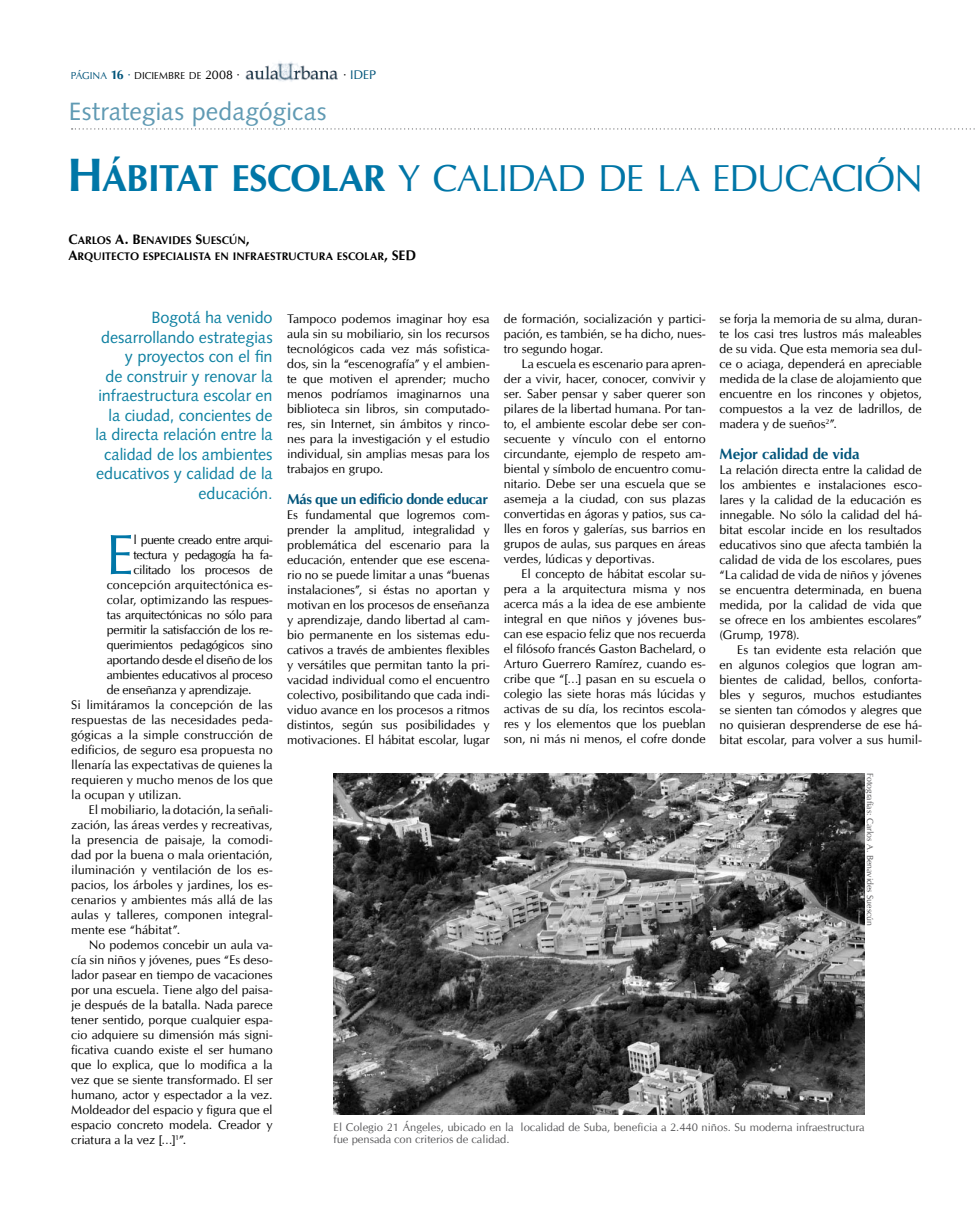
<style>
.page{position:relative;width:975px;height:1223px;background:#fff}
.page>*{position:absolute;margin:0;border:0;box-sizing:border-box;transform-origin:0 0}
.t1{font:56.25px "CG Omega";color:#0076a7}
.t2{font:37.5px "CG Omega SC800";letter-spacing:-.035em;color:#0076a7}
.t3{font:25px "Syntax";letter-spacing:.005em;color:#609ab3}
.t4{font:16.25px/19.5px "Syntax";letter-spacing:-.005em;color:#0d80a1;text-align:right}
.t5{font:700 15px "CG Omega";letter-spacing:-.01em;color:#00547a}
.t6{font:700 14.38px "CG Omega";letter-spacing:-.03em;color:#00547a}
.t7{font:12.5px/15px "CG Omega";color:#000;text-align:justify}
.t8{font:12.5px "CG Omega";letter-spacing:-.02em;color:#000}
.t9{font:12.5px "CG Omega";letter-spacing:-.025em;color:#000}
.t10{font:12.5px "CG Omega";letter-spacing:-.04em;color:#000}
.t11{font:12.5px "CG Omega SC800";color:#00547a}
.t12{font:11.25px/12.5px "CG Omega";color:#58585a}
.t13{font:11px/16.5px "CG Omega Bold SC800";color:#000}
.t14{font:10px "CG Omega SC800";letter-spacing:-.005em;color:#000}
.t15{font:8.75px "CG Omega";color:#58585a}
.s1{color:#00547a}
.s2{font-family:"CG Omega Bold SC800";font-size:12.5px;color:#00547a}
.s3{font-size:12.5px;color:#00547a}
.s4{font-size:12.5px}
.s5{color:#000}
.s6{font-family:"CG Omega Bold SC800";font-size:46.88px}
.s7{font-family:"CG Omega Bold SC800"}
.s8{font-size:13.75px}
</style>
<div class="page">
<svg style="left:72px;top:128px;width:903px;height:2px"></svg>
<img style="left:334px;top:773px;width:530px;height:341px">
<img style="left:245px;top:62px;width:92px;height:20px">
<p class="t14" style="left:71px;top:69px;width:171px"><span class="s1">PÁGI NA</span> <span class="s2">16</span> <span class="s3">·</span> DICIEMBRE DE <span class="s4">2008 ·</span></p>
<p class="t11" style="left:343px;top:67px;width:34px"><span class="s5">·</span> IDEP</p>
<h3 class="t3" style="left:69px;top:96px;width:259px">Estrategias pedagógicas</h3>
<h2 class="t2" style="left:67px;top:156px;width:857px"><span class="s6">H</span><span class="s7">ÁBITAT ESCOLAR</span> Y CALIDAD DE LA EDUCACIÓN</h2>
<p class="t13" style="left:68px;top:232px;width:332px"><span class="s8">C</span>ARLOS <span class="s8">A. B</span> ENAVIDES <span class="s8">S</span>UESCÚN<span class="s8">,<br>A</span>RQUITECTO ESPECIALISTA EN INFRAESTRUCTURA ESCOLAR<span class="s8">, SED</span></p>
<h3 class="t4" style="left:95px;top:308px;width:179px">Bogotá ha venido desarrollando estrategias y proyectos con el fin<br>de construir y renovar la infraestructura escolar en la ciudad, concientes de la directa relación entre la calidad de los ambientes educativos y calidad de la educación.</h3>
<h1 class="t1" style="left:107px;top:521px;width:30px">E</h1>
<p class="t10" style="left:134px;top:532px;width:140px">l puente creado entre arqui-</p>
<p class="t10" style="left:134px;top:547px;width:140px">tectura y pedagogía ha fa-</p>
<p class="t8" style="left:134px;top:562px;width:140px">cilitado los procesos de</p>
<p class="t7" style="left:107px;top:577px;width:167px">concepción arquitectónica es-</p>
<p class="t7" style="left:107px;top:592px;width:167px">colar, optimizando las respues-</p>
<p class="t9" style="left:107px;top:607px;width:167px">tas arquitectónicas no sólo para</p>
<p class="t8" style="left:107px;top:622px;width:167px">permitir la satisfacción de los re-</p>
<p class="t9" style="left:107px;top:637px;width:167px">querimientos pedagógicos sino</p>
<p class="t7" style="left:107px;top:652px;width:167px">aportando desde el diseño de los</p>
<p class="t8" style="left:107px;top:667px;width:167px">ambientes educativos al proceso</p>
<p class="t8" style="left:107px;top:682px;width:146px">de enseñanza y aprendizaje.</p>
<p class="t7" style="left:71px;top:697px;width:203px">Si limitáramos la concepción de las</p>
<p class="t7" style="left:71px;top:712px;width:203px">respuestas de las necesidades peda-</p>
<p class="t7" style="left:71px;top:727px;width:203px">gógicas a la simple construcción de</p>
<p class="t7" style="left:71px;top:742px;width:203px">edificios, de seguro esa propuesta no</p>
<p class="t7" style="left:71px;top:757px;width:203px">llenaría las expectativas de quienes la</p>
<p class="t7" style="left:71px;top:772px;width:203px">requieren y mucho menos de los que</p>
<p class="t7" style="left:71px;top:787px;width:112px">la ocupan y utilizan.</p>
<p class="t7" style="left:89px;top:802px;width:185px">El mobiliario, la dotación, la señali-</p>
<p class="t7" style="left:71px;top:817px;width:203px">zación, las áreas verdes y recreativas,</p>
<p class="t7" style="left:71px;top:832px;width:203px">la presencia de paisaje, la comodi-</p>
<p class="t7" style="left:71px;top:847px;width:203px">dad por la buena o mala orientación,</p>
<p class="t7" style="left:71px;top:862px;width:203px">iluminación y ventilación de los es-</p>
<p class="t7" style="left:71px;top:877px;width:203px">pacios, los árboles y jardines, los es-</p>
<p class="t7" style="left:71px;top:892px;width:203px">cenarios y ambientes más allá de las</p>
<p class="t7" style="left:71px;top:907px;width:203px">aulas y talleres, componen integral-</p>
<p class="t7" style="left:71px;top:922px;width:110px">mente ese “hábitat”.</p>
<p class="t7" style="left:89px;top:937px;width:185px">No podemos concebir un aula va-</p>
<p class="t7" style="left:71px;top:952px;width:203px">cía sin niños y jóvenes, pues “Es deso-</p>
<p class="t7" style="left:71px;top:967px;width:203px">lador pasear en tiempo de vacaciones</p>
<p class="t7" style="left:71px;top:982px;width:203px">por una escuela. Tiene algo del paisa-</p>
<p class="t7" style="left:71px;top:997px;width:203px">je después de la batalla. Nada parece</p>
<p class="t7" style="left:71px;top:1012px;width:203px">tener sentido, porque cualquier espa-</p>
<p class="t7" style="left:71px;top:1027px;width:203px">cio adquiere su dimensión más signi-</p>
<p class="t7" style="left:71px;top:1042px;width:203px">ficativa cuando existe el ser humano</p>
<p class="t7" style="left:71px;top:1057px;width:203px">que lo explica, que lo modifica a la</p>
<p class="t7" style="left:71px;top:1072px;width:203px">vez que se siente transformado. El ser</p>
<p class="t7" style="left:71px;top:1087px;width:203px">humano, actor y espectador a la vez.</p>
<p class="t7" style="left:71px;top:1102px;width:203px">Moldeador del espacio y figura que el</p>
<p class="t7" style="left:71px;top:1117px;width:203px">espacio concreto modela. Creador y</p>
<p class="t7" style="left:71px;top:1132px;width:117px">criatura a la vez […]<sup>1</sup>”.</p>
<p class="t7" style="left:287px;top:312px;width:204px">Tampoco podemos imaginar hoy esa aula sin su mobiliario, sin los recursos tecnológicos cada vez más sofistica&shy;dos, sin la “escenografía” y el ambien&shy;te que motiven el aprender; mucho menos podríamos imaginarnos una biblioteca sin libros, sin computado&shy;res, sin Internet, sin ámbitos y rinco&shy;nes para la investigación y el estudio individual, sin amplias mesas para los trabajos en grupo.</p>
<p class="t6" style="left:287px;top:490px;width:202px">Más que un edificio donde educar</p>
<p class="t7" style="left:287px;top:507px;width:204px">Es fundamental que logremos com&shy;prender la amplitud, integralidad y problemática del escenario para la educación, entender que ese escena&shy;rio no se puede limitar a unas “buenas instalaciones”, si éstas no aportan y motivan en los procesos de enseñanza y aprendizaje, dando libertad al cam&shy;bio permanente en los sistemas edu&shy;cativos a través de ambientes flexibles y versátiles que permitan tanto la pri&shy;vacidad individual como el encuentro colectivo, posibilitando que cada indi&shy;viduo avance en los procesos a ritmos distintos, según sus posibilidades y motivaciones. El hábitat escolar, lugar</p>
<p class="t7" style="left:503px;top:311px;width:203px">de formación, socialización y partici&shy;pación, es también, se ha dicho, nues&shy;tro segundo hogar.</p>
<p class="t7" style="left:503px;top:356px;width:203px;text-indent:18px">La escuela es escenario para apren&shy;der a vivir, hacer, conocer, convivir y ser. Saber pensar y saber querer son pilares de la libertad humana. Por tan&shy;to, el ambiente escolar debe ser con&shy;secuente y vínculo con el entorno circundante, ejemplo de respeto am&shy;biental y símbolo de encuentro comu&shy;nitario. Debe ser una escuela que se asemeja a la ciudad, con sus plazas convertidas en ágoras y patios, sus ca&shy;lles en foros y galerías, sus barrios en grupos de aulas, sus parques en áreas verdes, lúdicas y deportivas.</p>
<p class="t7" style="left:503px;top:566px;width:203px;text-indent:18px">El concepto de hábitat escolar su&shy;pera a la arquitectura misma y nos acerca más a la idea de ese ambiente integral en que niños y jóvenes bus&shy;can ese espacio feliz que nos recuerda el filósofo francés Gaston Bachelard, o Arturo Guerrero Ramírez, cuando es&shy;cribe que “[…] pasan en su escuela o colegio las siete horas más lúcidas y activas de su día, los recintos escola&shy;res y los elementos que los pueblan son, ni más ni menos, el cofre donde</p>
<p class="t7" style="left:719px;top:311px;width:204px">se forja la memoria de su alma, duran&shy;te los casi tres lustros más maleables de su vida. Que esta memoria sea dul&shy;ce o aciaga, dependerá en apreciable medida de la clase de alojamiento que encuentre en los rincones y objetos, compuestos a la vez de ladrillos, de madera y de sueños<sup>2</sup>”.</p>
<p class="t5" style="left:719px;top:444px;width:141px">Mejor calidad de vida</p>
<p class="t7" style="left:719px;top:462px;width:204px">La relación directa entre la calidad de los ambientes e instalaciones esco&shy;lares y la calidad de la educación es innegable. No sólo la calidad del há&shy;bitat escolar incide en los resultados educativos sino que afecta también la calidad de vida de los escolares, pues “La calidad de vida de niños y jóvenes se encuentra determinada, en buena medida, por la calidad de vida que se ofrece en los ambientes escolares” (Grump, 1978).</p>
<p class="t7" style="left:719px;top:642px;width:204px;text-indent:18px">Es tan evidente esta relación que en algunos colegios que logran am&shy;bientes de calidad, bellos, conforta&shy;bles y seguros, muchos estudiantes se sienten tan cómodos y alegres que no quisieran desprenderse de ese há&shy;bitat escolar, para volver a sus humil-</p>
<p class="t15" style="left:875px;top:772px;width:155px;rotate:90deg">Fotografías: Carlos A. Benavides Suescún</p>
<p class="t12" style="left:333px;top:1120px;width:532px">El Colegio 21 Ángeles, ubicado en la localidad de Suba, beneficia a 2.440 niños. Su moderna infraestructura fue pensada con criterios de calidad.</p>
</div>
